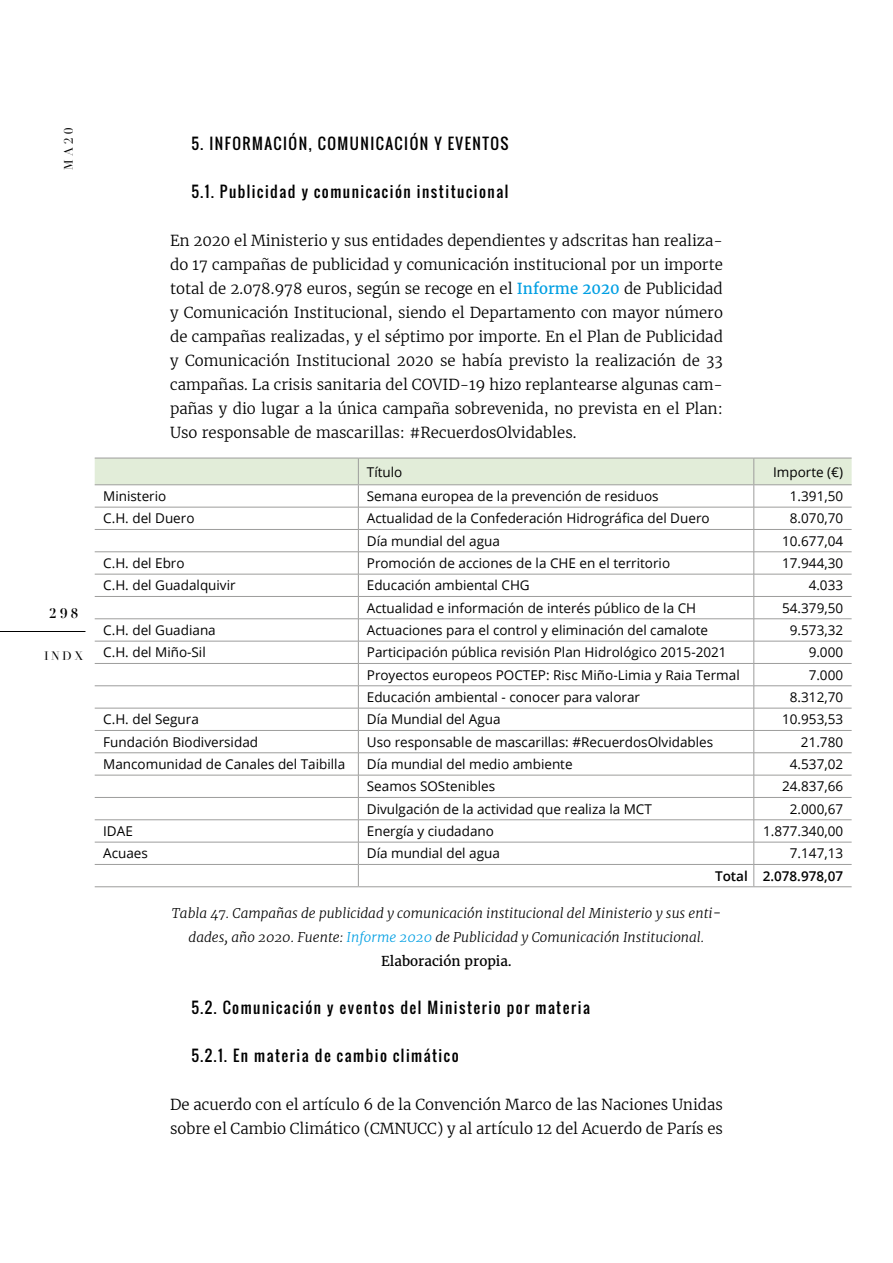
<style>
.page{position:relative;width:893px;height:1263px;background:#fff}
.page>*{position:absolute;margin:0;border:0;box-sizing:border-box;transform-origin:0 0}
.t1{font:300 15px/24px "Merriweather";color:#000;text-align:justify}
.t2{font:15px "Oswald";letter-spacing:.1em;color:#000}
.Tablas{font:13.5px "Open Sans";color:#000}
.t3{font:italic 300 13.5px/24px "Merriweather";color:#000;text-align:center}
.t4{font:13.5px "Merriweather";color:#000}
.Tablas-2{font:600 13.5px "Open Sans";color:#000}
.t5{font:700 13.5px "Didot";color:#000}
.t6{font:12px "Didot";letter-spacing:.2em;color:#000}
.s1{font-weight:400;color:#009fe3}
.s2{color:#009fe3}
</style>
<div class="page">
<hr style="left:0;top:631px;width:85px;height:1px;background:#000">
<svg style="left:95px;top:459px;width:757px;height:427px"></svg>
<hr style="left:95px;top:864px;width:263px;height:1px;background:#9d9d9c">
<hr style="left:358px;top:864px;width:396px;height:1px;background:#9d9d9c">
<hr style="left:754px;top:864px;width:98px;height:1px;background:#9d9d9c">
<hr style="left:95px;top:886px;width:263px;height:1px;background:#9d9d9c">
<hr style="left:358px;top:886px;width:396px;height:1px;background:#9d9d9c">
<hr style="left:754px;top:886px;width:98px;height:1px;background:#9d9d9c">
<hr style="left:95px;top:458px;width:263px;height:1px;background:#9d9d9c">
<hr style="left:358px;top:458px;width:396px;height:1px;background:#9d9d9c">
<hr style="left:754px;top:458px;width:98px;height:1px;background:#9d9d9c">
<hr style="left:95px;top:484px;width:263px;height:1px;background:#9d9d9c">
<hr style="left:358px;top:484px;width:396px;height:1px;background:#9d9d9c">
<hr style="left:754px;top:484px;width:98px;height:1px;background:#9d9d9c">
<p class="t6" style="left:61px;top:180px;width:34px;rotate:-90deg">–MA</p>
<p class="t5" style="left:49px;top:605px;width:31px">298</p>
<p class="t6" style="left:44px;top:648px;width:41px">INDX</p>
<h2 class="t2" style="left:191px;top:132px;width:319px">5. INFORMACIÓN, COMUNICACIÓN Y EVENTOS</h2>
<h4 class="t2" style="left:191px;top:180px;width:319px">5.1. Publicidad y comunicación institucional</h4>
<p class="t1" style="left:170px;top:228px;width:554px">En 2020 el Ministerio y sus entidades dependientes y adscritas han realiza&shy;do 17 campañas de publicidad y comunicación institucional por un importe total de 2.078.978 euros, según se recoge en el <span class="s1">Informe 2020</span> de Publicidad y Comunicación Institucional, siendo el Departamento con mayor número de campañas realizadas, y el séptimo por importe. En el Plan de Publicidad y Comunicación Institucional 2020 se había previsto la realización de 33 campañas. La crisis sanitaria del COVID-19 hizo replantearse algunas cam&shy;pañas y dio lugar a la única campaña sobrevenida, no prevista en el Plan:<br>Uso responsable de mascarillas: #RecuerdosOlvidables.</p>
<p class="Tablas" style="left:367px;top:462px;width:37px">Título</p>
<p class="Tablas" style="left:773px;top:462px;width:72px">Importe (€)</p>
<p class="Tablas" style="left:103px;top:487px;width:65px">Ministerio</p>
<p class="Tablas" style="left:367px;top:487px;width:293px">Semana europea de la prevención de residuos</p>
<p class="Tablas" style="left:790px;top:487px;width:55px">1.391,50</p>
<p class="Tablas" style="left:103px;top:509px;width:93px">C.H. del Duero</p>
<p class="Tablas" style="left:367px;top:509px;width:344px">Actualidad de la Confederación Hidrográfica del Duero</p>
<p class="Tablas" style="left:790px;top:509px;width:55px">8.070,70</p>
<p class="Tablas" style="left:367px;top:532px;width:135px">Día mundial del agua</p>
<p class="Tablas" style="left:782px;top:532px;width:62px">10.677,04</p>
<p class="Tablas" style="left:103px;top:554px;width:83px">C.H. del Ebro</p>
<p class="Tablas" style="left:367px;top:554px;width:305px">Promoción de acciones de la CHE en el territorio</p>
<p class="Tablas" style="left:782px;top:554px;width:62px">17.944,30</p>
<p class="Tablas" style="left:103px;top:576px;width:134px">C.H. del Guadalquivir</p>
<p class="Tablas" style="left:367px;top:576px;width:164px">Educación ambiental CHG</p>
<p class="Tablas" style="left:809px;top:576px;width:36px">4.033</p>
<p class="Tablas" style="left:367px;top:599px;width:331px">Actualidad e información de interés público de la CH</p>
<p class="Tablas" style="left:782px;top:599px;width:62px">54.379,50</p>
<p class="Tablas" style="left:103px;top:621px;width:114px">C.H. del Guadiana</p>
<p class="Tablas" style="left:367px;top:621px;width:343px">Actuaciones para el control y eliminación del camalote</p>
<p class="Tablas" style="left:790px;top:621px;width:55px">9.573,32</p>
<p class="Tablas" style="left:103px;top:643px;width:104px">C.H. del Miño-Sil</p>
<p class="Tablas" style="left:367px;top:643px;width:361px">Participación pública revisión Plan Hidrológico 2015-2021</p>
<p class="Tablas" style="left:809px;top:643px;width:36px">9.000</p>
<p class="Tablas" style="left:367px;top:666px;width:374px">Proyectos europeos POCTEP: Risc Miño-Limia y Raia Termal</p>
<p class="Tablas" style="left:809px;top:666px;width:36px">7.000</p>
<p class="Tablas" style="left:367px;top:688px;width:275px">Educación ambiental - conocer para valorar</p>
<p class="Tablas" style="left:790px;top:688px;width:55px">8.312,70</p>
<p class="Tablas" style="left:103px;top:710px;width:97px">C.H. del Segura</p>
<p class="Tablas" style="left:367px;top:710px;width:135px">Día Mundial del Agua</p>
<p class="Tablas" style="left:782px;top:710px;width:62px">10.953,53</p>
<p class="Tablas" style="left:103px;top:733px;width:156px">Fundación Biodiversidad</p>
<p class="Tablas" style="left:367px;top:733px;width:348px">Uso responsable de mascarillas: #RecuerdosOlvidables</p>
<p class="Tablas" style="left:801px;top:733px;width:44px">21.780</p>
<p class="Tablas" style="left:103px;top:755px;width:243px">Mancomunidad de Canales del Taibilla</p>
<p class="Tablas" style="left:367px;top:755px;width:207px">Día mundial del medio ambiente</p>
<p class="Tablas" style="left:790px;top:755px;width:55px">4.537,02</p>
<p class="Tablas" style="left:367px;top:777px;width:130px">Seamos SOStenibles</p>
<p class="Tablas" style="left:782px;top:777px;width:62px">24.837,66</p>
<p class="Tablas" style="left:367px;top:800px;width:287px">Divulgación de la actividad que realiza la MCT</p>
<p class="Tablas" style="left:790px;top:800px;width:55px">2.000,67</p>
<p class="Tablas" style="left:103px;top:822px;width:31px">IDAE</p>
<p class="Tablas" style="left:367px;top:822px;width:129px">Energía y ciudadano</p>
<p class="Tablas" style="left:763px;top:822px;width:81px">1.877.340,00</p>
<p class="Tablas" style="left:103px;top:844px;width:46px">Acuaes</p>
<p class="Tablas" style="left:367px;top:844px;width:135px">Día mundial del agua</p>
<p class="Tablas" style="left:790px;top:844px;width:55px">7.147,13</p>
<p class="Tablas-2" style="left:715px;top:867px;width:34px">Total</p>
<p class="Tablas-2" style="left:763px;top:867px;width:82px">2.078.978,07</p>
<p class="t3" style="left:172px;top:901px;width:551px">Tabla 47. Campañas de publicidad y comunicación institucional del Ministerio y sus enti&shy;dades, año 2020. Fuente: <span class="s2">Informe 2020</span> de Publicidad y Comunicación Institucional.</p>
<p class="t4" style="left:381px;top:952px;width:132px">Elaboración propia.</p>
<h4 class="t2" style="left:191px;top:996px;width:400px">5.2. Comunicación y eventos del Ministerio por materia</h4>
<h4 class="t2" style="left:191px;top:1044px;width:269px">5.2.1. En materia de cambio climático</h4>
<p class="t1" style="left:170px;top:1092px;width:554px">De acuerdo con el artículo 6 de la Convención Marco de las Naciones Unidas sobre el Cambio Climático (CMNUCC) y al artículo 12 del Acuerdo de París es</p>
</div>
